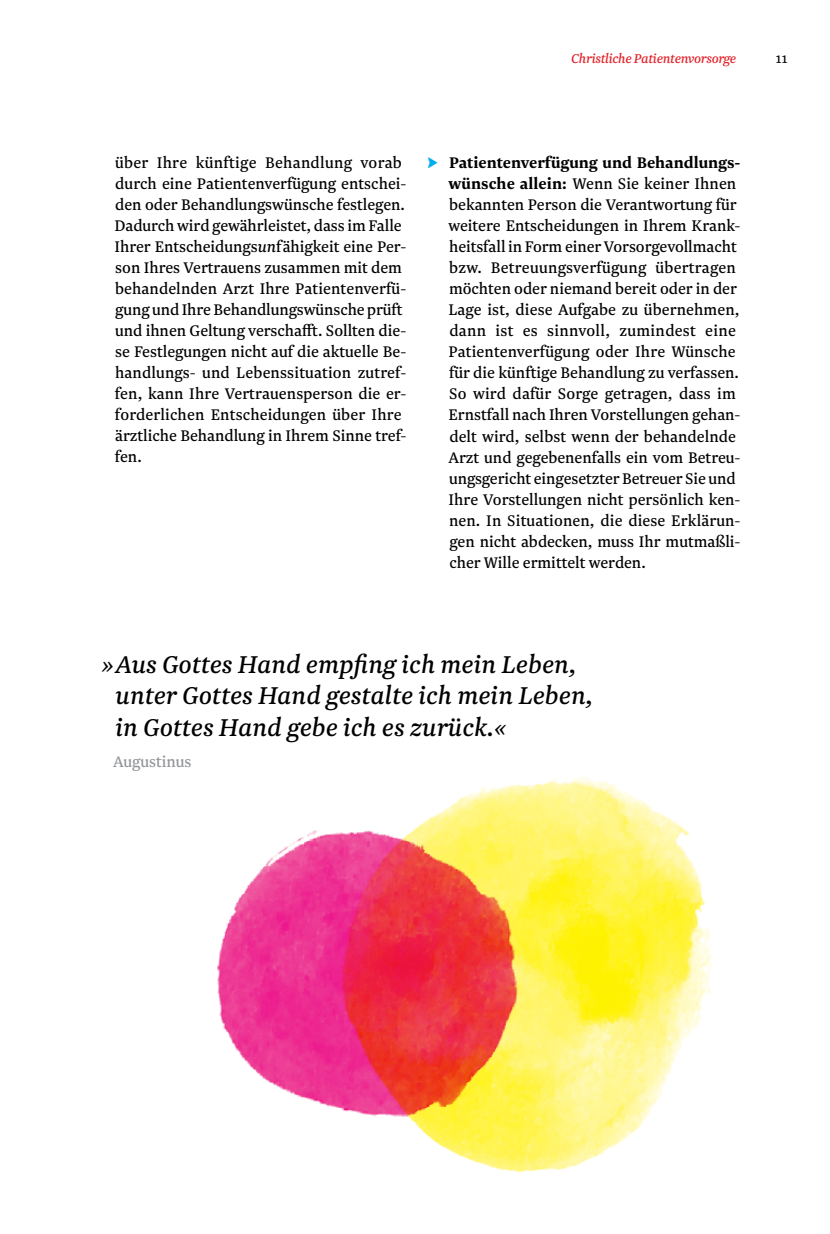
<style>
.page{position:relative;width:830px;height:1234px;background:#fff}
.page>*{position:absolute;margin:0;border:0;box-sizing:border-box;transform-origin:0 0}
.t1{font:italic 28.5px/31.5px "Newzald";color:#000}
.t2{font:18px/21px "Newzald";color:#000}
.t3{font:18px "Newzald";color:#939598}
.t4{font:italic 15px "Newzald";letter-spacing:-.02em;color:#e41f26}
.t5{font:15px "Newzald";color:#000}
.s1{font-style:italic}
.s2{color:#00aeef}
.s3{font-weight:700}
</style>
<div class="page">
<img style="left:217px;top:860px;width:52px;height:222px">
<img style="left:269px;top:776px;width:443px;height:396px">
<p class="t4" style="left:571px;top:49px;width:166px">Christliche Patientenvorsorge</p>
<p class="t5" style="left:775px;top:49px;width:13px">11</p>
<p class="t2" style="left:115px;top:152px;width:288px">über Ihre künftige Behandlung vorab</p>
<p class="t2" style="left:114px;top:194px;width:293px">den oder Behandlungswünsche festlegen .<br>Dadurch wird gewährleistet, dass im Falle Ihrer Entscheidungs <span class="s1">un</span>fähigkeit eine Per&shy;son Ihres Vertrauens zusammen mit dem behandelnden Arzt Ihre Patientenverfü&shy;gung und Ihre Behandlungswünsche prüft und ihnen Geltung verschafft . Sollten die&shy;se Festlegungen nicht auf die aktuelle Be&shy;handlungs- und Lebens situation zutref&shy;fen, kann Ihre Vertrauensperson die er&shy;forderlichen Entscheidungen über Ihre ärztliche Behandlung in Ihrem Sinne tref&shy;fen .</p>
<p class="t2" style="left:115px;top:173px;width:292px">durch eine Patientenverfügung entschei-</p>
<p class="t2" style="left:448px;top:152px;width:293px;text-indent:-21px"><span class="s2">►</span> <span class="s3">Patientenverfügung und Behandlungs&shy;wünsche allein:</span> Wenn Sie keiner Ihnen bekannten Person die Verantwortung für weitere Entscheidungen in Ihrem Krank&shy;heitsfall in Form einer Vorsorgevollmacht bzw . Betreuungsverfügung übertragen möchten oder niemand bereit oder in der Lage ist, diese Aufgabe zu übernehmen, dann ist es sinnvoll, zumindest eine Patientenver fügung oder Ihre Wünsche für die künftige Behandlung zu verfassen .<br>So wird dafür Sorge getragen, dass im Ernstfall nach Ihren Vorstellungen gehan&shy;delt wird, selbst wenn der behandelnde Arzt und gegebenenfalls ein vom Betreu&shy;ungsgericht eingesetzter Betreuer Sie und Ihre Vorstellungen nicht persönlich ken&shy;nen . In Situationen, die diese Erklärun&shy;gen nicht abdecken, muss Ihr mutmaßli&shy;cher Wille ermittelt werden .</p>
<p class="t1" style="left:115px;top:647px;width:479px;text-indent:-14px">» Aus Gottes Hand empfing ich mein Leben, unter Gottes Hand gestalte ich mein Leben, in Gottes Hand gebe ich es zurück.«</p>
<p class="t3" style="left:113px;top:750px;width:80px">Augustinus</p>
</div>
